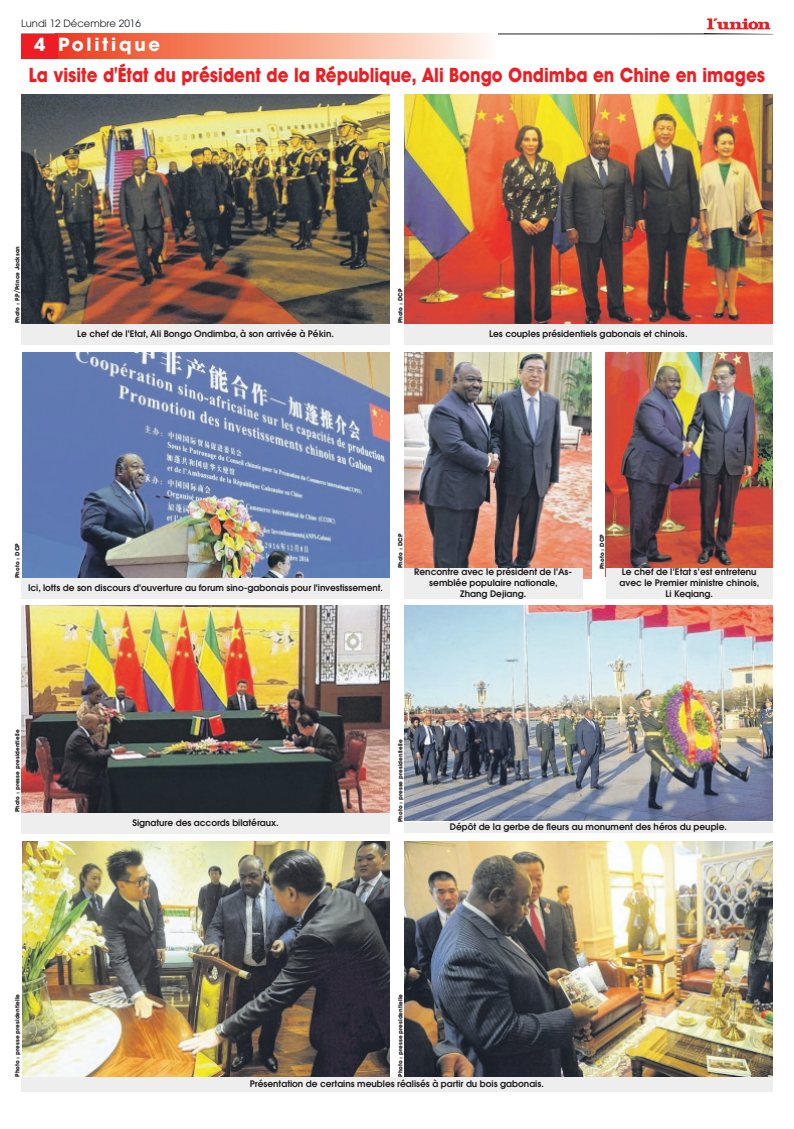
<style>
.page{position:relative;width:794px;height:1129px;background:#fff}
.page>*{position:absolute;margin:0;border:0;box-sizing:border-box;transform-origin:0 0}
.t1{font:700 20px "Avant Garde BQ";color:#ee1d23;scale:.87 1}
.t2{font:700 18px "Avant Garde";letter-spacing:.15em;color:#fff}
.t3{font:10px "Avant Garde";color:#231f20}
.t4{font:600 9px/10.8px "Avant Garde";color:#231f20;text-align:center}
.t5{font:700 6px "Avant Garde BQ";color:#231f20}
</style>
<div class="page">
<hr style="left:21px;top:34px;width:751px;height:1px;background:#231f20">
<div style="left:55px;top:34px;width:442px;height:24px;background:linear-gradient(to right,#ee3c15,#fffaea)"></div>
<div style="left:21px;top:34px;width:37px;height:24px;background:#ee1d23"></div>
<img style="left:704px;top:27px;width:68px;height:8px">
<svg style="left:707px;top:18px;width:63px;height:12px"></svg>
<img style="left:21px;top:94px;width:368px;height:229px">
<div style="left:21px;top:324px;width:369px;height:20px;background:#eeeeef"></div>
<img style="left:404px;top:94px;width:368px;height:229px">
<div style="left:404px;top:324px;width:368px;height:20px;background:#eeeeef"></div>
<img style="left:22px;top:352px;width:368px;height:226px">
<div style="left:21px;top:578px;width:369px;height:20px;background:#eeeeef"></div>
<img style="left:404px;top:352px;width:187px;height:226px">
<div style="left:404px;top:568px;width:178px;height:30px;background:#eeeeef"></div>
<img style="left:404px;top:841px;width:368px;height:235px">
<img style="left:22px;top:841px;width:368px;height:235px">
<div style="left:21px;top:1077px;width:751px;height:14px;background:#eeeeef"></div>
<img style="left:21px;top:605px;width:368px;height:207px">
<div style="left:21px;top:812px;width:369px;height:20px;background:#eeeeef"></div>
<img style="left:404px;top:605px;width:368px;height:215px">
<div style="left:404px;top:822px;width:368px;height:10px;background:#eeeeef"></div>
<img style="left:606px;top:352px;width:166px;height:216px">
<div style="left:606px;top:568px;width:166px;height:30px;background:#eeeeef"></div>
<p class="t3" style="left:21px;top:19px;width:121px">Lundi 12 Décembre 2016</p>
<h1 class="t1" style="left:29px;top:64px;width:848px">La visite d'État du président de la République, Ali Bongo Ondimba en Chine en images</h1>
<h2 class="t2" style="left:34px;top:38px;width:127px">4 Politique</h2>
<p class="t5" style="left:14px;top:323px;width:79px;rotate:-90deg">Photo : P.P/Prince Jackson</p>
<p class="t4" style="left:77px;top:329px;width:258px">Le chef de l'Etat, Ali Bongo Ondimba, à son arrivée à Pékin.</p>
<p class="t5" style="left:397px;top:323px;width:36px;rotate:-90deg">Photo : DCP</p>
<p class="t4" style="left:489px;top:329px;width:200px">Les couples présidentiels gabonais et chinois.</p>
<p class="t5" style="left:14px;top:578px;width:36px;rotate:-90deg">Photo : DCP</p>
<p class="t4" style="left:28px;top:583px;width:356px">Ici, lotts de son discours d'ouverture au forum sino-gabonais pour l'investissement.</p>
<p class="t5" style="left:397px;top:568px;width:36px;rotate:-90deg">Photo : DCP</p>
<p class="t4" style="left:414px;top:567px;width:160px">Rencontre avec le président de l'As&shy;semblée populaire nationale,<br>Zhang Dejiang.</p>
<p class="t5" style="left:598px;top:569px;width:36px;rotate:-90deg">Photo : DCP</p>
<p class="t4" style="left:619px;top:567px;width:141px">Le chef de l’Etat s’est entretenu avec le Premier ministre chinois,<br>Li Keqiang.</p>
<p class="t5" style="left:14px;top:812px;width:84px;rotate:-90deg">Photo : presse presidentielle</p>
<p class="t4" style="left:132px;top:817px;width:148px">Signature des accords bilatéraux.</p>
<p class="t5" style="left:397px;top:821px;width:84px;rotate:-90deg">Photo : presse presidentielle</p>
<p class="t4" style="left:450px;top:822px;width:279px">Dépôt de la gerbe de fleurs au monument des héros du peuple.</p>
<p class="t5" style="left:14px;top:1076px;width:84px;rotate:-90deg">Photo : presse presidentielle</p>
<p class="t5" style="left:397px;top:1076px;width:84px;rotate:-90deg">Photo : presse presidentielle</p>
<p class="t4" style="left:250px;top:1079px;width:296px">Présentation de certains meubles réalisés à partir du bois gabonais.</p>
</div>
